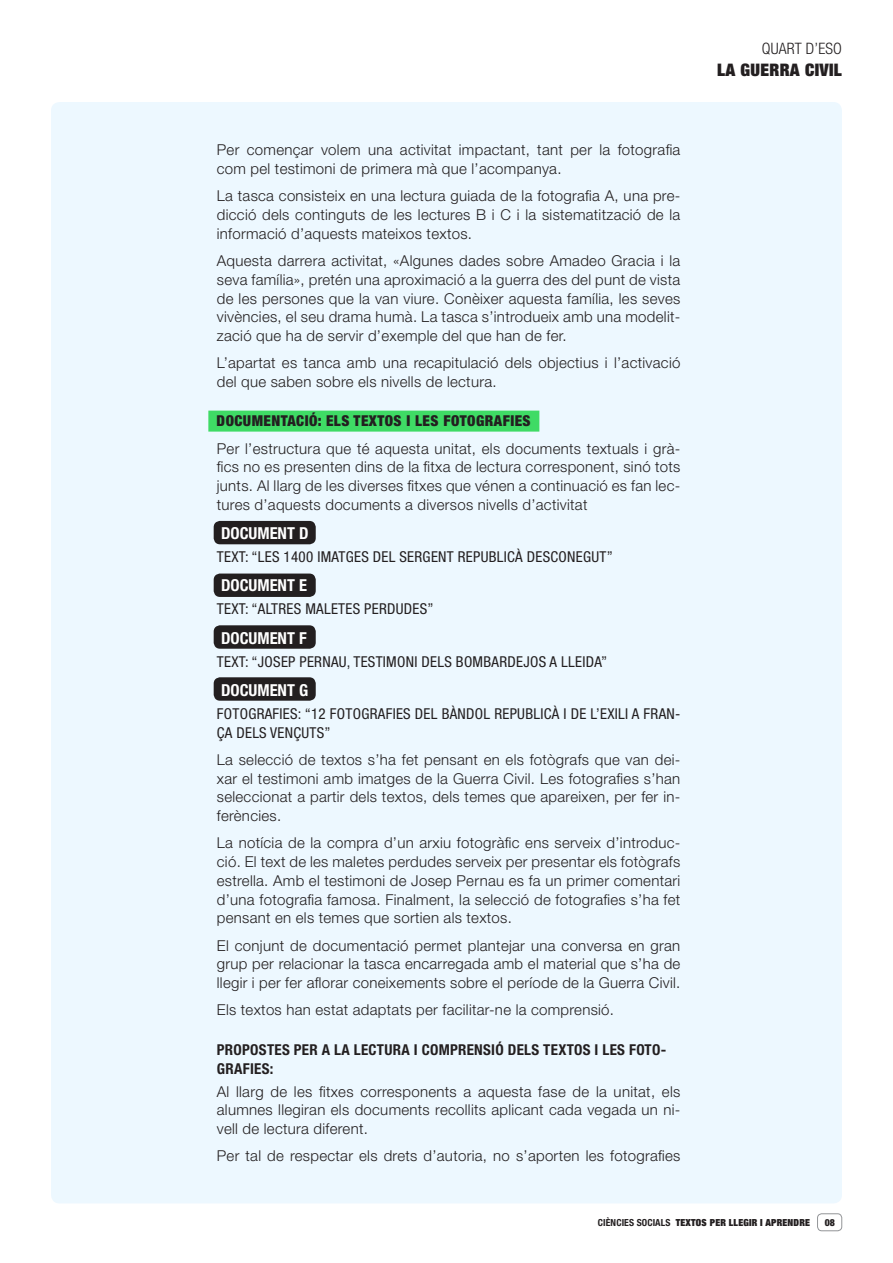
<style>
.page{position:relative;width:893px;height:1263px;background:#fff}
.page>*{position:absolute;margin:0;border:0;box-sizing:border-box;transform-origin:0 0}
.t1{font:900 condensed 17.25px "Helvetica Neue LT Std";letter-spacing:.02em;color:#231f20}
.TEXT{font:700 condensed 16.5px "Helvetica Neue LT Std";color:#fff}
.t2{font:300 condensed 15.75px "Helvetica Neue LT Std";letter-spacing:.01em;color:#231f20}
.Paràgraf_CENTRAT{font:300 15px/18.8px "Helvetica Neue LT Std";letter-spacing:.02em;color:#231f20;text-align:justify}
.Paràgraf_CENTRAT-2{font:condensed 15px/18.8px "Helvetica Neue LT Std";letter-spacing:.02em;color:#231f20}
.Paràgraf_CENTRAT-3{font:700 condensed 15px/18.8px "Helvetica Neue LT Std";letter-spacing:.02em;color:#231f20}
.Capçalera_GROGA__nov{font:900 condensed 15px "Helvetica Neue LT Std";letter-spacing:.03em;color:#231f20}
.t3{font:900 condensed 9.75px "Helvetica Neue LT Std";letter-spacing:.02em;color:#231f20}
.t4{font:700 condensed 9.75px "Helvetica Neue LT Std";letter-spacing:.01em;color:#231f20}
.t5{font:900 condensed 9.75px "Helvetica Neue LT Std";color:#231f20}
</style>
<div class="page">
<div style="left:51px;top:102px;width:791px;height:1101px;background:#edf8ff;border-radius:9px"></div>
<div style="left:817px;top:1213px;width:25px;height:18px;border:1px solid #939598;border-radius:4px"></div>
<div style="left:214px;top:521px;width:102px;height:23px;background:#231f20;border-radius:6px"></div>
<div style="left:214px;top:573px;width:102px;height:24px;background:#231f20;border-radius:6px"></div>
<div style="left:214px;top:625px;width:102px;height:24px;background:#231f20;border-radius:6px"></div>
<div style="left:214px;top:677px;width:102px;height:24px;background:#231f20;border-radius:6px"></div>
<div style="left:208px;top:411px;width:331px;height:21px;background:#3fdb65"></div>
<p class="Paràgraf_CENTRAT" style="left:217px;top:140px;width:465px">Per començar volem una activitat impactant, tant per la fotografia com pel testimoni de primera mà que l’acompanya.</p>
<p class="Paràgraf_CENTRAT" style="left:217px;top:186px;width:465px">La tasca consisteix en una lectura guiada de la fotografia A, una pre&shy;dicció dels continguts de les lectures B i C i la sistematització de la informació d’aquests mateixos textos.</p>
<p class="Paràgraf_CENTRAT" style="left:217px;top:251px;width:465px">Aquesta darrera activitat, «Algunes dades sobre Amadeo Gracia i la seva família», pretén una aproximació a la guerra des del punt de vista de les persones que la van viure. Conèixer aquesta família, les seves vivències, el seu drama humà. La tasca s’introdueix amb una modelit&shy;zació que ha de servir d’exemple del que han de fer.</p>
<p class="Paràgraf_CENTRAT" style="left:217px;top:353px;width:465px">L’apartat es tanca amb una recapitulació dels objectius i l’activació del que saben sobre els nivells de lectura.</p>
<p class="Capçalera_GROGA__nov" style="left:217px;top:412px;width:316px">DOCUMENTACIÓ: ELS TEXTOS I LES FOTOGRAFIES</p>
<p class="Paràgraf_CENTRAT" style="left:217px;top:439px;width:465px">Per l’estructura que té aquesta unitat, els documents textuals i grà&shy;fics no es presenten dins de la fitxa de lectura corresponent, sinó tots junts. Al llarg de les diverses fitxes que vénen a continuació es fan lec&shy;tures d’aquests documents a diversos nivells d’activitat</p>
<p class="TEXT" style="left:221px;top:523px;width:89px">DOCUMENT D</p>
<p class="Paràgraf_CENTRAT-2" style="left:217px;top:547px;width:397px">TEXT: “LES 1400 IMATGES DEL SERGENT REPUBLICÀ DESCONEGUT”</p>
<p class="TEXT" style="left:221px;top:575px;width:87px">DOCUMENT E</p>
<p class="Paràgraf_CENTRAT-2" style="left:217px;top:600px;width:218px">TEXT: “ALTRES MALETES PERDUDES”</p>
<p class="TEXT" style="left:221px;top:628px;width:87px">DOCUMENT F</p>
<p class="Paràgraf_CENTRAT-2" style="left:217px;top:652px;width:392px">TEXT: “JOSEP PERNAU, TESTIMONI DELS BOMBARDEJOS A LLEIDA”</p>
<p class="TEXT" style="left:221px;top:680px;width:89px">DOCUMENT G</p>
<p class="Paràgraf_CENTRAT-2" style="left:217px;top:704px;width:465px">FOTOGRAFIES: “12 FOTOGRAFIES DEL BÀNDOL REPUBLICÀ I DE L’EXILI A FRAN-<br>ÇA DELS VENÇUTS”</p>
<p class="Paràgraf_CENTRAT" style="left:217px;top:750px;width:465px">La selecció de textos s’ha fet pensant en els fotògrafs que van dei&shy;xar el testimoni amb imatges de la Guerra Civil. Les fotografies s’han seleccionat a partir dels textos, dels temes que apareixen, per fer in&shy;ferències.</p>
<p class="Paràgraf_CENTRAT" style="left:217px;top:833px;width:465px">La notícia de la compra d’un arxiu fotogràfic ens serveix d’introduc&shy;ció. El text de les maletes perdudes serveix per presentar els fotògrafs estrella. Amb el testimoni de Josep Pernau es fa un primer comentari d’una fotografia famosa. Finalment, la selecció de fotografies s’ha fet pensant en els temes que sortien als textos.</p>
<p class="Paràgraf_CENTRAT" style="left:217px;top:936px;width:465px">El conjunt de documentació permet plantejar una conversa en gran grup per relacionar la tasca encarregada amb el material que s’ha de llegir i per fer aflorar coneixements sobre el període de la Guerra Civil.</p>
<p class="Paràgraf_CENTRAT" style="left:217px;top:1000px;width:399px">Els textos han estat adaptats per facilitar-ne la comprensió.</p>
<p class="Paràgraf_CENTRAT-3" style="left:217px;top:1040px;width:451px">PROPOSTES PER A LA LECTURA I COMPRENSIÓ DELS TEXTOS I LES FOTO-<br>GRAFIES:</p>
<p class="Paràgraf_CENTRAT" style="left:217px;top:1081px;width:465px">Al llarg de les fitxes corresponents a aquesta fase de la unitat, els alumnes llegiran els documents recollits aplicant cada vegada un ni&shy;vell de lectura diferent.</p>
<p class="Paràgraf_CENTRAT" style="left:217px;top:1146px;width:465px">Per tal de respectar els drets d’autoria, no s’aporten les fotografies</p>
<p class="t2" style="left:762px;top:40px;width:81px">QUART D’ESO</p>
<p class="t1" style="left:717px;top:59px;width:126px">LA GUERRA CIVIL</p>
<p class="t4" style="left:598px;top:1217px;width:74px">CIÈNCIES SOCIALS</p>
<p class="t3" style="left:676px;top:1216px;width:136px">TEXTOS PER LLEGIR I APRENDRE</p>
<p class="t5" style="left:825px;top:1216px;width:12px">08</p>
</div>
